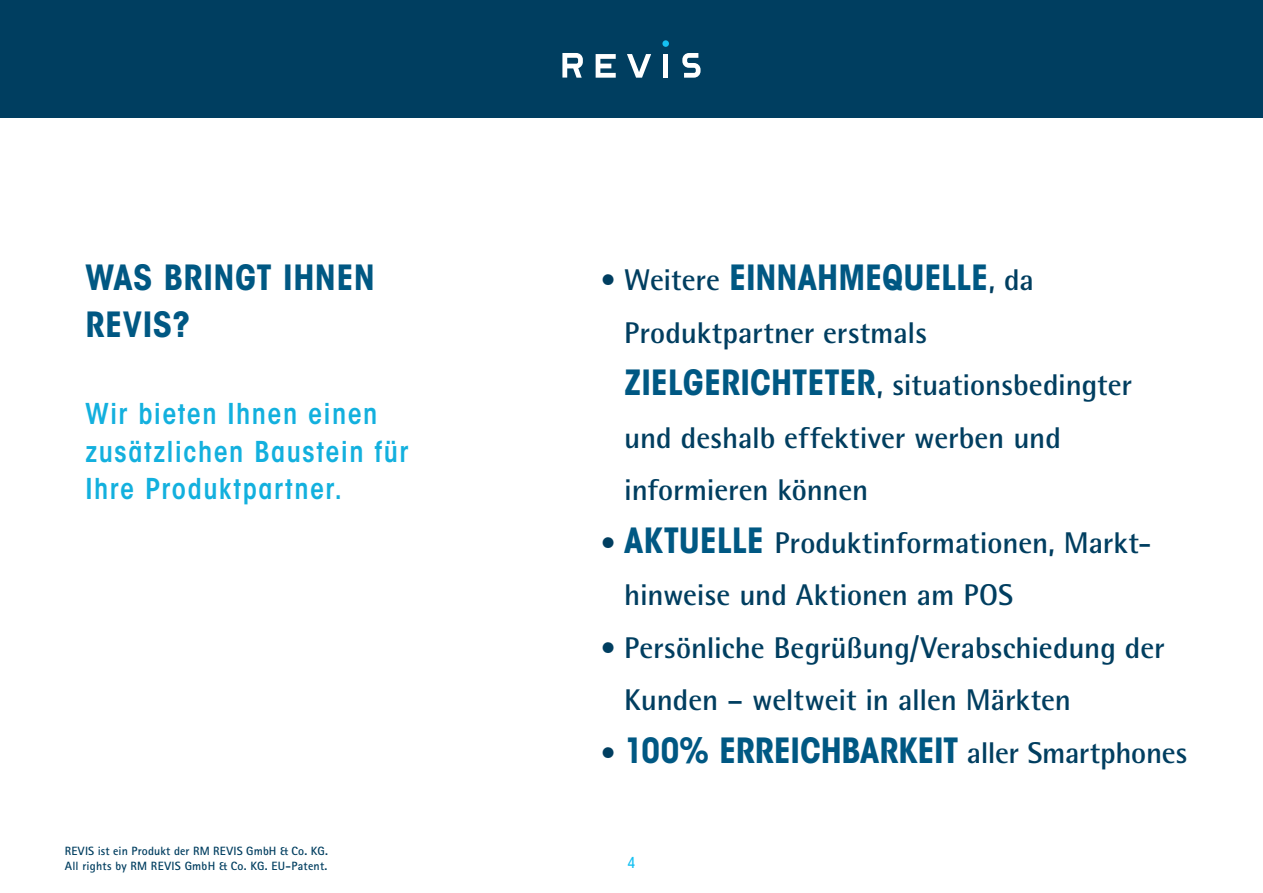
<style>
.page{position:relative;width:1263px;height:893px;background:#fff}
.page>*{position:absolute;margin:0;border:0;box-sizing:border-box;transform-origin:0 0}
.t1{font:700 condensed 34.5px "ITC Avant Garde Std";letter-spacing:-.005em;color:#005883}
.t2{font:700 condensed 34.5px/46.5px "ITC Avant Garde Std";letter-spacing:.015em;color:#005883}
.t3{font:700 30px/52.5px "Agfa Rotis Semisans";letter-spacing:-.005em;color:#003e60}
.t4{font:600 condensed 28.5px/37.5px "ITC Avant Garde Std";letter-spacing:.05em;color:#13b0de}
.t5{font:500 condensed 15px "ITC Avant Garde Std";color:#15c0f2}
.t6{font:700 12px/15px "Rotis Sans Serif Std";letter-spacing:.015em;color:#003e60}
.s1{font-family:"Agfa Rotis Semisans";font-stretch:normal;font-size:30px;color:#003e60}
.s2{font-family:"ITC Avant Garde Std";font-stretch:condensed;font-size:34.5px;color:#005883}
</style>
<div class="page">
<div style="left:0;top:0;width:1263px;height:118px;background:#003e60"></div>
<div style="left:662px;top:40px;width:7px;height:7px;background:#15c0f2;border-radius:50%"></div>
<svg style="left:682px;top:53px;width:18px;height:25px"></svg>
<svg style="left:562px;top:53px;width:21px;height:25px"></svg>
<div style="left:663px;top:54px;width:5px;height:24px;background:#fff"></div>
<svg style="left:596px;top:54px;width:20px;height:24px"></svg>
<svg style="left:627px;top:54px;width:24px;height:24px"></svg>
<p class="t2" style="left:85px;top:254px;width:291px">WAS BRINGT IHNEN<br>REVIS?</p>
<p class="t4" style="left:85px;top:395px;width:324px">Wir bieten Ihnen einen zusätzlichen Baustein für<br>Ihre Produktpartner.</p>
<p class="t6" style="left:65px;top:843px;width:265px">REVIS ist ein Produkt der RM REVIS GmbH &amp; Co. KG.<br>All rights by RM REVIS GmbH &amp; Co. KG. EU-Patent.</p>
<p class="t1" style="left:600px;top:256px;width:435px"><span class="s1">• Weitere</span> EINNAHMEQUELLE<span class="s1">, da</span></p>
<p class="t3" style="left:624px;top:306px;width:509px">Produktpartner erstmals<br><span class="s2">ZIELGERICHTETER</span>, situationsbedingter und deshalb effektiver werben und informieren können</p>
<p class="t3" style="left:624px;top:516px;width:528px;text-indent:-24px">• <span class="s2">AKTUELLE</span> Produktinformationen, Markt&shy;hinweise und Aktionen am POS</p>
<p class="t3" style="left:624px;top:621px;width:542px;text-indent:-24px">• Persönliche Begrüßung/Verabschiedung der<br>Kunden – weltweit in allen Märkten</p>
<p class="t1" style="left:600px;top:728px;width:589px"><span class="s1">•</span> 100% ERREICHBARKEIT <span class="s1">aller Smartphones</span></p>
<p class="t5" style="left:627px;top:853px;width:9px">4</p>
</div>
